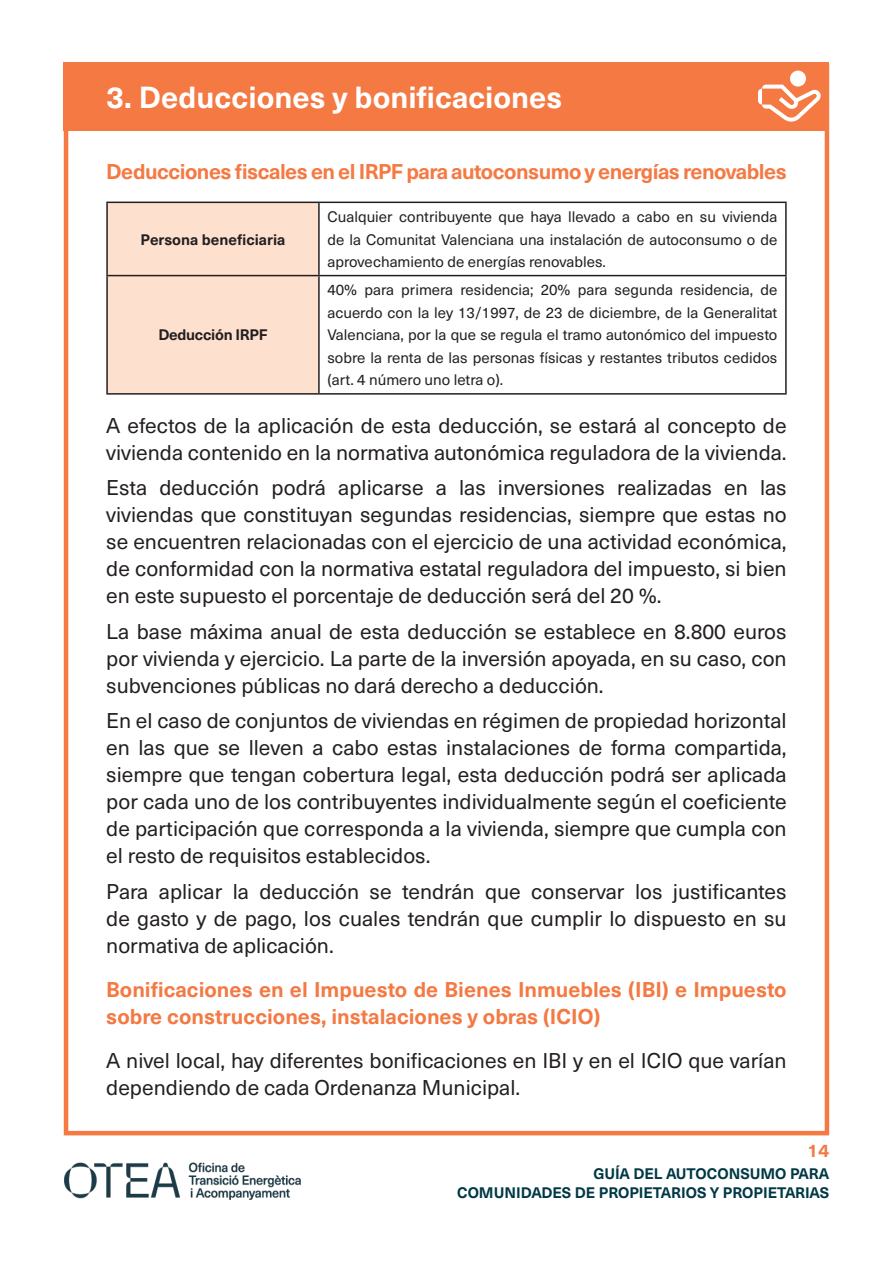
<style>
.page{position:relative;width:893px;height:1263px;background:#fff}
.page>*{position:absolute;margin:0;border:0;box-sizing:border-box;transform-origin:0 0}
.Estilo_de_párrafo_1{font:700 30px "Neue Haas Unica";color:#fff}
.Estilo_de_párrafo_1-2{font:21px/27px "Neue Haas Unica";color:#231f20;text-align:justify}
.Estilo_de_párrafo_1-3{font:700 21px/27px "Neue Haas Unica";color:#f47943}
.Estilo_de_párrafo_1-4{font:700 21px "Neue Haas Unica";letter-spacing:-.025em;color:#f47943}
.t1{font:700 18px "Neue Haas Unica";color:#f47943}
.Estilo_de_párrafo_1-5{font:15px/22.5px "Neue Haas Unica";color:#231f20;text-align:justify}
.t2{font:700 15px/19.5px "Neue Haas Unica";color:#003845;text-align:right}
.Estilo_de_párrafo_1-6{font:700 15px "Neue Haas Unica";letter-spacing:-.005em;color:#231f20}
</style>
<div class="page">
<div style="left:64px;top:62px;width:765px;height:68px;background:#f47943"></div>
<div style="left:790px;top:71px;width:16px;height:16px;background:#fff;border-radius:50%"></div>
<svg style="left:758px;top:85px;width:63px;height:37px"></svg>
<div style="left:64px;top:64px;width:765px;height:1071px;border:4px solid #f47943"></div>
<img style="left:64px;top:1135px;width:243px;height:64px">
<div style="left:108px;top:203px;width:210px;height:190px;background:#fde0ce"></div>
<hr style="left:106px;top:202px;width:213px;height:1px;background:#231f20">
<hr style="left:106px;top:203px;width:2px;height:72px;background:#231f20">
<hr style="left:319px;top:202px;width:468px;height:1px;background:#231f20">
<hr style="left:318px;top:203px;width:2px;height:72px;background:#231f20">
<hr style="left:785px;top:203px;width:2px;height:72px;background:#231f20">
<hr style="left:106px;top:275px;width:213px;height:1px;background:#231f20">
<hr style="left:106px;top:276px;width:2px;height:117px;background:#231f20">
<hr style="left:319px;top:275px;width:468px;height:1px;background:#231f20">
<hr style="left:318px;top:276px;width:2px;height:117px;background:#231f20">
<hr style="left:785px;top:276px;width:2px;height:117px;background:#231f20">
<hr style="left:106px;top:393px;width:213px;height:2px;background:#231f20">
<hr style="left:319px;top:393px;width:468px;height:2px;background:#231f20">
<p class="Estilo_de_párrafo_1" style="left:106px;top:74px;width:457px">3. Deducciones y bonificaciones</p>
<p class="Estilo_de_párrafo_1-4" style="left:106px;top:155px;width:682px">Deducciones fiscales en el IRPF para autoconsumo y energías renovables</p>
<p class="Estilo_de_párrafo_1-6" style="left:141px;top:228px;width:146px">Persona beneficiaria</p>
<p class="Estilo_de_párrafo_1-5" style="left:327px;top:205px;width:451px">Cualquier contribuyente que haya llevado a cabo en su vivienda de la Comunitat Valenciana una instalación de autoconsumo o de aprovechamiento de energías renovables.</p>
<p class="Estilo_de_párrafo_1-5" style="left:327px;top:278px;width:451px">40% para primera residencia; 20% para segunda residencia, de acuerdo con la ley 13/1997, de 23 de diciembre, de la Generalitat Valenciana, por la que se regula el tramo autonómico del impuesto sobre la renta de las personas físicas y restantes tributos cedidos (art. 4 número uno letra o).</p>
<p class="Estilo_de_párrafo_1-2" style="left:106px;top:410px;width:682px">A efectos de la aplicación de esta deducción, se estará al concepto de vivienda contenido en la normativa autonómica reguladora de la vivienda.</p>
<p class="Estilo_de_párrafo_1-2" style="left:106px;top:473px;width:682px">Esta deducción podrá aplicarse a las inversiones realizadas en las viviendas que constituyan segundas residencias, siempre que estas no se encuentren relacionadas con el ejercicio de una actividad económica, de conformidad con la normativa estatal reguladora del impuesto, si bien en este supuesto el porcentaje de deducción será del 20 %.</p>
<p class="Estilo_de_párrafo_1-2" style="left:106px;top:616px;width:682px">La base máxima anual de esta deducción se establece en 8.800 euros por vivienda y ejercicio. La parte de la inversión apoyada, en su caso, con subvenciones públicas no dará derecho a deducción.</p>
<p class="Estilo_de_párrafo_1-2" style="left:106px;top:706px;width:682px">En el caso de conjuntos de viviendas en régimen de propiedad horizontal en las que se lleven a cabo estas instalaciones de forma compartida, siempre que tengan cobertura legal, esta deducción podrá ser aplicada por cada uno de los contribuyentes individualmente según el coeficiente de participación que corresponda a la vivienda, siempre que cumpla con el resto de requisitos establecidos.</p>
<p class="Estilo_de_párrafo_1-2" style="left:106px;top:877px;width:682px">Para aplicar la deducción se tendrán que conservar los justificantes de gasto y de pago, los cuales tendrán que cumplir lo dispuesto en su normativa de aplicación.</p>
<p class="Estilo_de_párrafo_1-3" style="left:106px;top:974px;width:682px">Bonificaciones en el Impuesto de Bienes Inmuebles (IBI) e Impuesto sobre construcciones, instalaciones y obras (ICIO)</p>
<p class="Estilo_de_párrafo_1-2" style="left:106px;top:1046px;width:682px">A nivel local, hay diferentes bonificaciones en IBI y en el ICIO que varían dependiendo de cada Ordenanza Municipal.</p>
<p class="Estilo_de_párrafo_1-6" style="left:158px;top:324px;width:111px">Deducción IRPF</p>
<p class="t1" style="left:808px;top:1137px;width:23px">14</p>
<p class="t2" style="left:457px;top:1162px;width:374px">GUÍA DEL AUTOCONSUMO PARA<br>COMUNIDADES DE PROPIETARIOS Y PROPIETARIAS</p>
</div>
